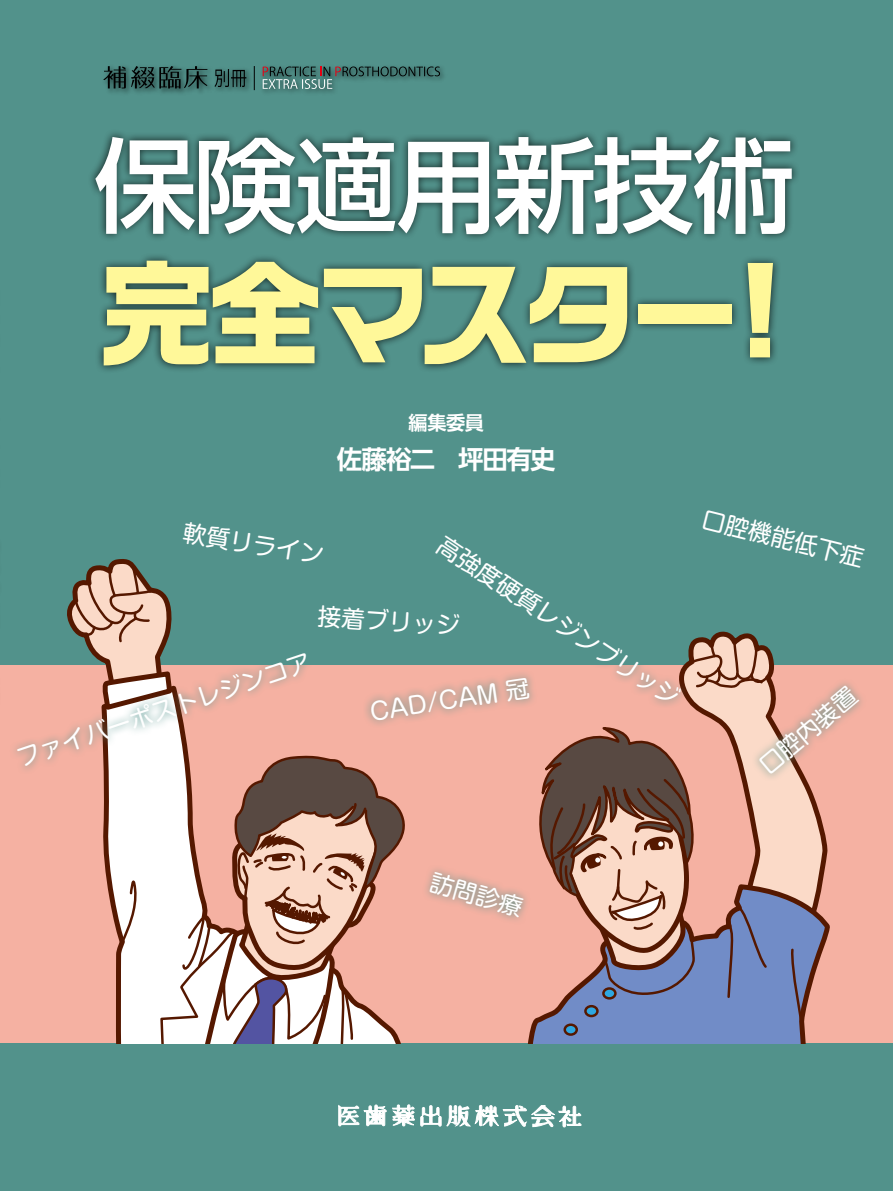
<style>
.page{position:relative;width:893px;height:1191px;background:#fff}
.page>*{position:absolute;margin:0;border:0;box-sizing:border-box;transform-origin:0 0}
.t1{font:700 114.6px "Ro G San Srf Std";letter-spacing:-.08em;color:#fff899}
.t2{font:500 102.9px "UD Shin Go Pro";letter-spacing:-.025em;color:#fff}
.t3{font:700 25.5px "UD Shin Go Pro De";letter-spacing:-.055em;color:#fff}
.t4{font:23.7px "Shin M Go Pro";color:#fff}
.t5{font:700 19.2px "UD Shin Go Pro De";color:#fff}
</style>
<div class="page">
<div style="left:0;top:643px;width:893px;height:411px;background:#f5b1a2"></div>
<div style="left:0;top:1043px;width:893px;height:148px;background:#52928b"></div>
<div style="left:0;top:0;width:893px;height:665px;background:#52928b"></div>
<div style="left:88px;top:129px;width:712px;height:245px;background:#000;opacity:.75"></div>
<svg style="left:689px;top:631px;width:139px;height:230px"></svg>
<svg style="left:528px;top:861px;width:302px;height:182px"></svg>
<svg style="left:725px;top:904px;width:44px;height:95px;background:#707fae"></svg>
<svg style="left:790px;top:947px;width:15px;height:81px"></svg>
<svg style="left:689px;top:640px;width:81px;height:50px;background:#cba592"></svg>
<div style="left:602px;top:987px;width:15px;height:12px;border:2px solid #551800;border-radius:50%"></div>
<svg style="left:585px;top:1006px;width:12px;height:10px"></svg>
<div style="left:584px;top:1005px;width:15px;height:12px;border:2px solid #551800;border-radius:50%"></div>
<svg style="left:565px;top:1024px;width:12px;height:10px"></svg>
<div style="left:563px;top:1023px;width:15px;height:12px;border:2px solid #551800;border-radius:50%"></div>
<svg style="left:528px;top:722px;width:170px;height:276px"></svg>
<svg style="left:67px;top:559px;width:338px;height:484px"></svg>
<svg style="left:339px;top:1105px;width:47px;height:21px"></svg>
<svg style="left:421px;top:1105px;width:20px;height:21px"></svg>
<svg style="left:393px;top:1104px;width:22px;height:22px"></svg>
<svg style="left:447px;top:1105px;width:134px;height:22px"></svg>
<svg style="left:600px;top:648px;width:89px;height:58px"></svg>
<svg style="left:14px;top:645px;width:300px;height:129px"></svg>
<div style="left:176px;top:515px;width:155px;height:54px;background:#52928b"></div>
<svg style="left:426px;top:864px;width:105px;height:60px"></svg>
<svg style="left:752px;top:678px;width:110px;height:103px"></svg>
<svg style="left:363px;top:670px;width:175px;height:58px"></svg>
<div style="left:311px;top:598px;width:156px;height:44px;background:#52928b"></div>
<img style="left:107px;top:69px;width:103px;height:24px">
<svg style="left:103px;top:66px;width:104px;height:22px"></svg>
<img style="left:262px;top:75px;width:72px;height:18px">
<svg style="left:263px;top:66px;width:177px;height:23px"></svg>
<img style="left:210px;top:66px;width:45px;height:25px">
<svg style="left:214px;top:69px;width:32px;height:18px"></svg>
<hr style="left:0;top:268px;width:3px;height:537px;background:#000;opacity:.75">
<h2 class="t2" style="left:93px;top:102px;width:703px">保険適用新技術</h2>
<h1 class="t1" style="left:100px;top:235px;width:690px">完全マスター!</h1>
<p class="t5" style="left:409px;top:407px;width:77px">編集委員</p>
<p class="t3" style="left:337px;top:438px;width:220px">佐藤裕二　坪田有史</p>
<p class="t4" style="left:186px;top:513px;width:144px;rotate:9deg">軟質リライン</p>
<p class="t4" style="left:451px;top:526px;width:286px;rotate:34deg">高強度硬質レジンブリッジ</p>
<p class="t4" style="left:319px;top:597px;width:144px;rotate:4deg">接着ブリッジ</p>
<p class="t4" style="left:12px;top:742px;width:310px;rotate:-19deg">ファイバーポストレジンコア</p>
<p class="t4" style="left:367px;top:692px;width:163px;rotate:-8deg">CAD/CAM 冠</p>
<p class="t4" style="left:707px;top:499px;width:167px;rotate:14deg">口腔機能低下症</p>
<p class="t4" style="left:750px;top:753px;width:120px;rotate:-40deg">口腔内装置</p>
<p class="t4" style="left:436px;top:863px;width:96px;rotate:16deg">訪問診療</p>
</div>
